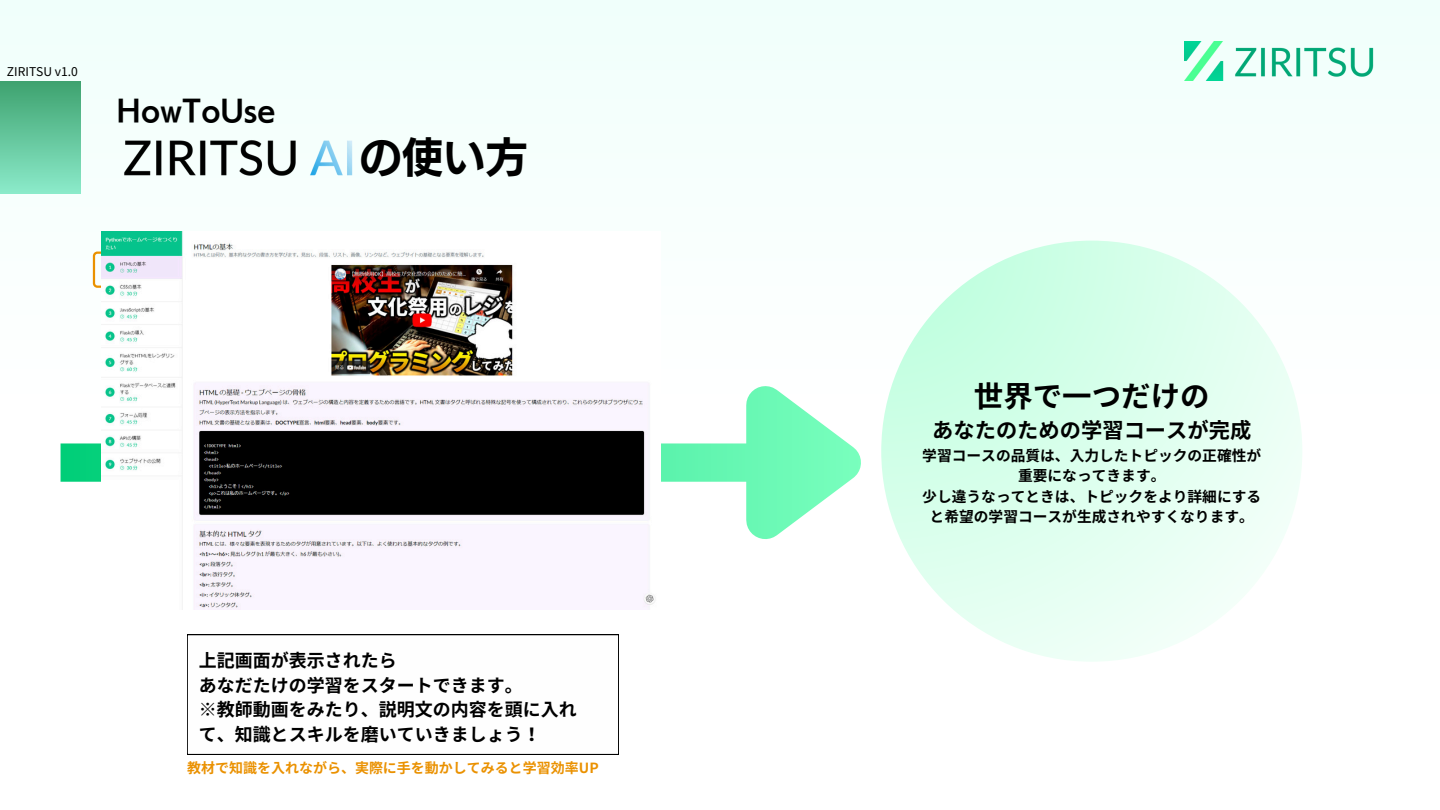
<style>
.page{position:relative;width:1440px;height:810px;background:#fff}
.page>*{position:absolute;margin:0;border:0;box-sizing:border-box;transform-origin:0 0}
.t1{font:42px "TEST UD Kakugo Large B";color:#000}
.t2{font:700 29.5px "Noto Sans JP";color:#000}
.t3{font:28px "TEST UD Kakugo Large B";color:#000}
.t4{font:700 21.3px "Noto Sans JP";color:#000}
.t5{font:700 18px/24.8px "Noto Sans JP";color:#000}
.t6{font:700 14.7px/20.3px "Noto Sans JP";color:#000;text-align:center}
.t7{font:700 14px "Noto Sans JP";color:#ea9100}
.t8{font:12.1px "Noto Sans JP";color:#000}
</style>
<div class="page">
<div style="left:0;top:81px;width:81px;height:112px;background:linear-gradient(to bottom,#3ea26f,#8ae9c9)"></div>
<img style="left:1185px;top:42px;width:198px;height:39px">
<img style="left:123px;top:139px;width:230px;height:37px">
<svg style="left:61px;top:443px;width:651px;height:39px;fill:#5cf3ad"></svg>
<svg style="left:712px;top:352px;width:194px;height:187px"></svg>
<svg style="left:187px;top:635px;width:432px;height:120px"></svg>
<svg style="left:93px;top:252px;width:8px;height:36px"></svg>
<img style="left:101px;top:232px;width:560px;height:378px">
<svg style="left:881px;top:241px;width:421px;height:421px"></svg>
<p class="t8" style="left:7px;top:62px;width:73px">ZIRITSU v1.0</p>
<p class="t3" style="left:117px;top:97px;width:160px">HowToUse</p>
<h1 class="t1" style="left:360px;top:136px;width:167px">の使い方</h1>
<h3 class="t5" style="left:199px;top:647px;width:379px">上記画面が表示されたら<br>あなだたけの学習をスタートできます。<br>※教師動画をみたり、説明文の内容を頭に入れて、知識とスキルを磨いていきましょう！</h3>
<h4 class="t7" style="left:187px;top:757px;width:413px">教材で知識を入れながら、実際に手を動かしてみると学習効率UP</h4>
<h5 class="t2" style="left:974px;top:373px;width:237px">世界で一つだけの</h5>
<h5 class="t4" style="left:932px;top:414px;width:321px">あなたのための学習コースが完成</h5>
<h5 class="t6" style="left:922px;top:445px;width:340px">学習コースの品質は、入力したトピックの正確性が重要になってきます。<br>少し違うなってときは、トピックをより詳細にすると希望の学習コースが生成されやすくなります。</h5>
</div>
